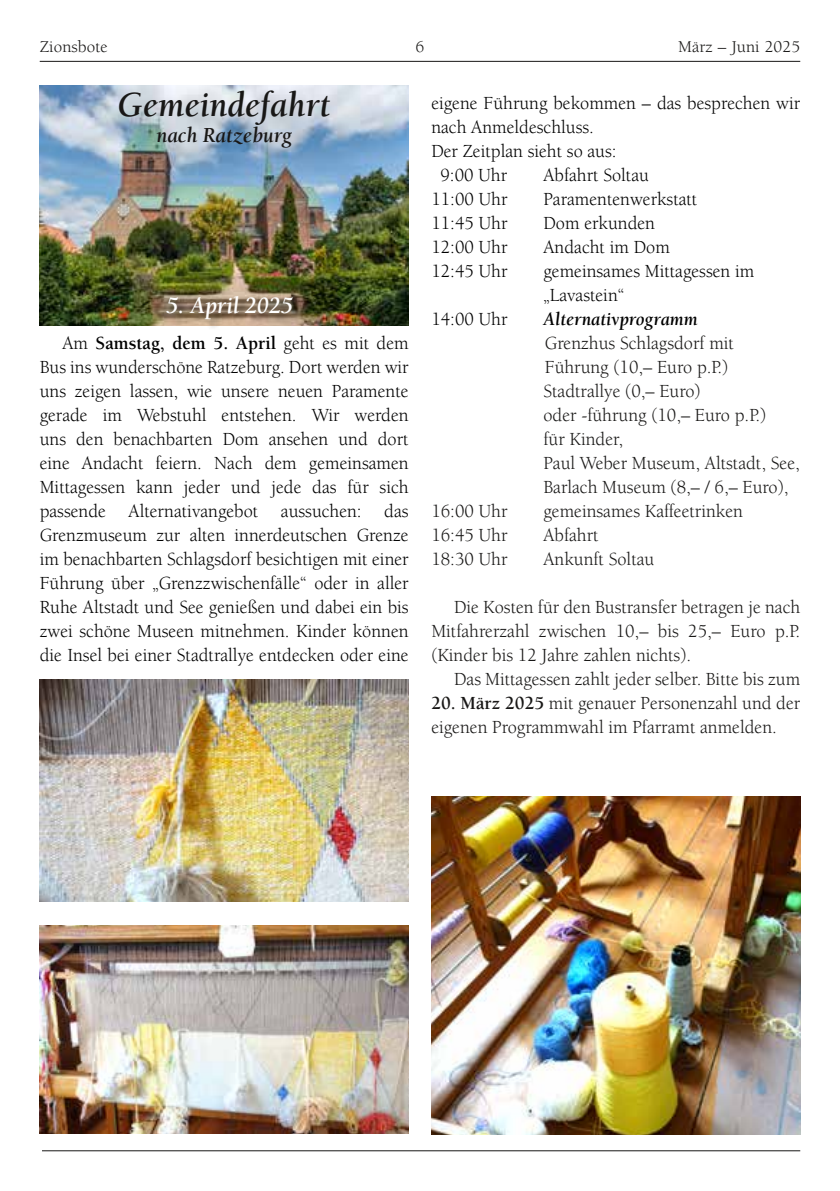
<style>
.page{position:relative;width:840px;height:1191px;background:#fff}
.page>*{position:absolute;margin:0;border:0;box-sizing:border-box;transform-origin:0 0}
.t1{font:italic 700 36px "Berkeley";color:#181716;scale:.96 1}
.t2{font:italic 700 24px "Berkeley";color:#fff;scale:.96 1}
.t3{font:italic 700 22px "Berkeley";color:#181716;scale:.96 1}
.t4{font:19px/24px "Berkeley";color:#000;scale:.96 1}
.t5{font:19px/24px "Berkeley";color:#181716;scale:.96 1}
.t6{font:italic 700 19px "Berkeley";color:#000;scale:.96 1}
.t7{font:17px "Berkeley";letter-spacing:.005em;color:#181716}
.s1{font-weight:700}
</style>
<div class="page">
<hr style="left:40px;top:61px;width:759px;height:1px;background:#181716">
<hr style="left:42px;top:1150px;width:757px;height:1px;background:#181716">
<img style="left:40px;top:679px;width:368px;height:222px">
<img style="left:431px;top:796px;width:368px;height:338px">
<img style="left:40px;top:85px;width:368px;height:240px">
<div style="left:166px;top:296px;width:138px;height:34px;background:#181716;opacity:.5"></div>
<img style="left:40px;top:925px;width:368px;height:208px">
<p class="t7" style="left:40px;top:38px;width:70px">Zionsbote</p>
<p class="t7" style="left:415px;top:38px;width:10px">6</p>
<p class="t7" style="left:677px;top:38px;width:123px">März – Juni 2025</p>
<h1 class="t1" style="left:118px;top:86px;width:223px">Gemeindefahrt</h1>
<p class="t3" style="left:156px;top:124px;width:143px">nach Ratzeburg</p>
<p class="t2" style="left:166px;top:293px;width:133px">5. April 2025</p>
<p class="t4" style="left:40px;top:331px;width:385px;text-align:justify;text-indent:23px">Am <span class="s1">Samstag, dem 5. April</span> geht es mit dem Bus ins wunderschöne Ratzeburg. Dort werden wir uns zeigen lassen, wie unsere neuen Paramente gerade im Webstuhl entstehen. Wir werden uns den benachbarten Dom ansehen und dort eine Andacht feiern. Nach dem gemeinsamen Mittagessen kann jeder und jede das für sich passende Alternativangebot aussuchen: das Grenzmuseum zur alten innerdeutschen Grenze im benachbarten Schlagsdorf besichtigen mit einer Führung über „Grenzzwischenfälle“ oder in aller Ruhe Altstadt und See genießen und dabei ein bis zwei schöne Museen mitnehmen. Kinder können die Insel bei einer Stadtrallye entdecken oder eine</p>
<p class="t4" style="left:431px;top:91px;width:385px">eigene Führung bekommen – das besprechen wir</p>
<p class="t4" style="left:431px;top:115px;width:171px">nach Anmeldeschluss.</p>
<p class="t4" style="left:431px;top:139px;width:194px">Der Zeitplan sieht so aus:</p>
<p class="t4" style="left:440px;top:163px;width:218px">9:00 Uhr Abfahrt Soltau</p>
<p class="t4" style="left:431px;top:187px;width:81px">11:00 Uhr</p>
<p class="t4" style="left:543px;top:187px;width:162px">Paramentenwerkstatt</p>
<p class="t4" style="left:431px;top:211px;width:81px">11:45 Uhr</p>
<p class="t4" style="left:431px;top:211px;width:250px;text-indent:112px">Dom erkunden<br>12:00 Uhr Andacht im Dom<br>12:45 Uhr</p>
<p class="t4" style="left:543px;top:259px;width:221px">gemeinsames Mittagessen im „Lavastein“</p>
<p class="t4" style="left:431px;top:307px;width:81px">14:00 Uhr</p>
<p class="t6" style="left:543px;top:309px;width:162px">Alternativprogramm</p>
<p class="t5" style="left:543px;top:331px;width:268px">Grenzhus Schlagsdorf mit<br>Führung (10,– Euro p.P.)<br>Stadtrallye (0,– Euro)<br>oder -führung (10,– Euro p.P.)<br>für Kinder,<br>Paul Weber Museum, Altstadt, See,<br>Barlach Museum (8,– / 6,– Euro),</p>
<p class="t5" style="left:431px;top:499px;width:81px">16:00 Uhr</p>
<p class="t5" style="left:431px;top:499px;width:326px;text-indent:112px">gemeinsames Kaffeetrinken<br>16:45 Uhr Abfahrt<br>18:30 Uhr Ankunft Soltau</p>
<p class="t5" style="left:431px;top:595px;width:385px;text-align:justify;text-indent:23px">Die Kosten für den Bustransfer betragen je nach Mitfahrerzahl zwischen 10,– bis 25,– Euro p.P. (Kinder bis 12 Jahre zahlen nichts).</p>
<p class="t5" style="left:454px;top:667px;width:362px">Das Mittagessen zahlt jeder selber. Bitte bis zum</p>
<p class="t5" style="left:431px;top:691px;width:385px"><span class="s1">20. März 2025</span> mit genauer Personenzahl und der eigenen Programmwahl im Pfarramt anmelden.</p>
</div>
